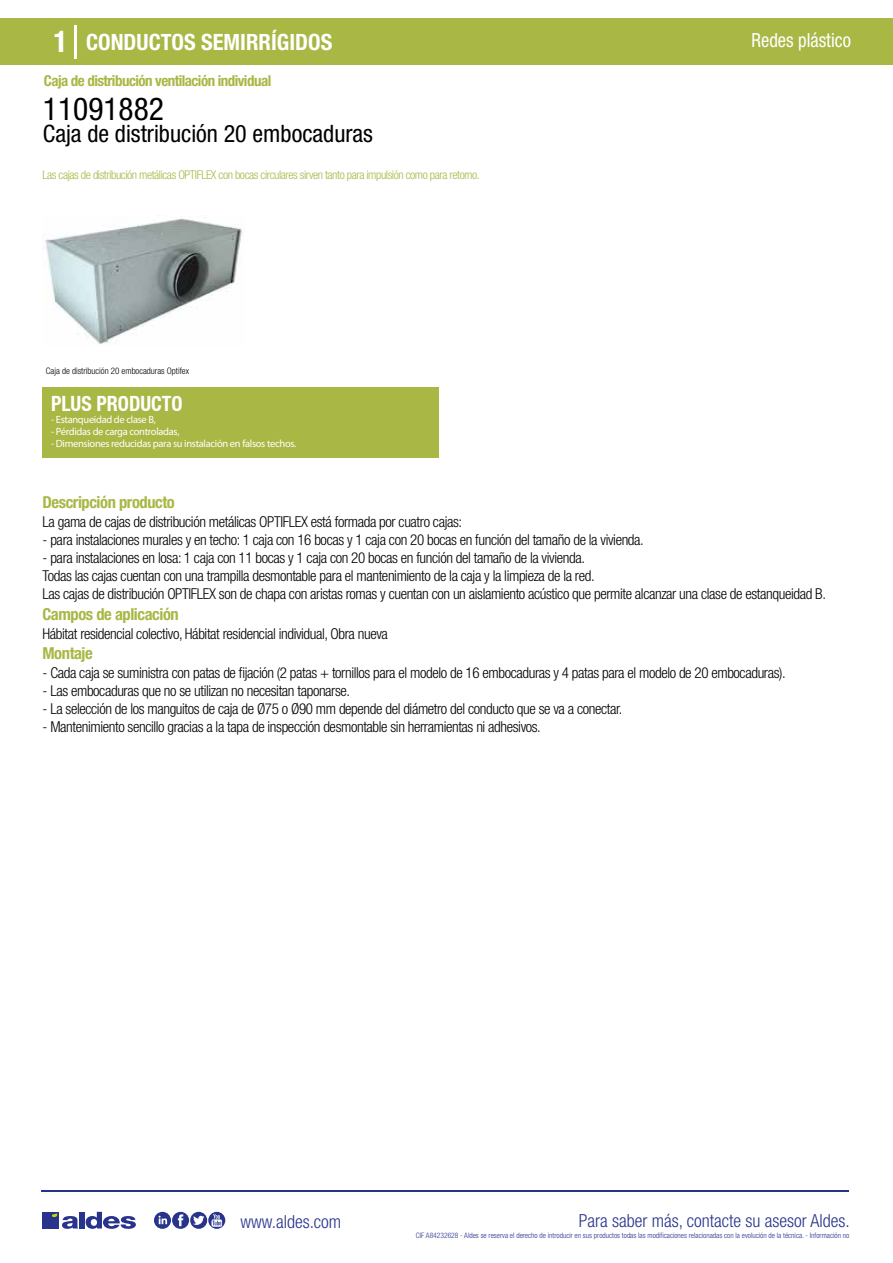
<style>
.page{position:relative;width:893px;height:1263px;background:#fff}
.page>*{position:absolute;margin:0;border:0;box-sizing:border-box;transform-origin:0 0}
.t1{font:condensed 31.5px "Helvetica Neue LT Std";color:#000}
.t2{font:condensed 24px "Helvetica Neue LT Std";color:#000}
.t3{font:700 condensed 22.5px "Helvetica Neue LT Std";color:#fff}
.t4{font:700 condensed 21px "Helvetica Neue";color:#fff;scale:.95 1}
.t5{font:condensed 19.5px "Helvetica Neue LT Std";color:#fff;scale:.95 1}
.t6{font:300 condensed 18px "Helvetica Neue";color:#28348b}
.t7{font:700 condensed 16.5px "Helvetica Neue LT Std";letter-spacing:-.025em;color:#a9b745}
.t8{font:300 condensed 15px/18px "Helvetica Neue LT Std";letter-spacing:-.025em;color:#000}
.t9{font:700 condensed 15px "Helvetica Neue LT Std";letter-spacing:-.035em;color:#a9b745}
.t10{font:300 condensed 12px "Helvetica Neue LT Std";letter-spacing:-.035em;color:#a9b745}
.t11{font:10.5px "Myriad Pro";letter-spacing:-.03em;color:#fff}
.t12{font:300 condensed 9px "Helvetica Neue";color:#000}
.t13{font:300 condensed 7.5px "Helvetica Neue";color:#28348b}
.s1{font-size:30px}
</style>
<div class="page">
<div style="left:0;top:18px;width:893px;height:46px;background:#a9b745"></div>
<div style="left:43px;top:387px;width:396px;height:70px;background:#a9b745"></div>
<hr style="left:74px;top:25px;width:2px;height:33px;background:#fff">
<img style="left:43px;top:217px;width:199px;height:128px">
<hr style="left:41px;top:1190px;width:808px;height:1px;background:#28348b">
<svg style="left:154px;top:1212px;width:71px;height:17px"></svg>
<div style="left:42px;top:1212px;width:17px;height:16px;background:#28348b"></div>
<div style="left:79px;top:1212px;width:5px;height:16px;background:#28348b"></div>
<svg style="left:86px;top:1212px;width:50px;height:17px"></svg>
<svg style="left:52px;top:1213px;width:26px;height:16px"></svg>
<h3 class="t3" style="left:54px;top:28px;width:280px"><span class="s1">1</span> CONDUCTOS SEMIRRÍGIDOS</h3>
<h3 class="t5" style="left:751px;top:29px;width:106px">Redes plástico</h3>
<p class="t9" style="left:44px;top:71px;width:229px">Caja de distribución ventilación individual</p>
<h1 class="t1" style="left:43px;top:91px;width:122px">11091882</h1>
<h2 class="t2" style="left:43px;top:120px;width:331px">Caja de distribución 20 embocaduras</h2>
<p class="t10" style="left:43px;top:167px;width:439px">Las cajas de distribución metálicas OPTIFLEX con bocas circulares sirven tanto para impulsión como para retorno.</p>
<p class="t12" style="left:46px;top:365px;width:145px">Caja de distribución 20 embocaduras Optifex</p>
<p class="t12" style="left:54px;top:365px;width:95px">isson e épartition OPTIFLEX</p>
<h3 class="t4" style="left:51px;top:391px;width:140px">PLUS PRODUCTO</h3>
<p class="t11" style="left:51px;top:413px;width:106px">- Estanqueidad de clase B,</p>
<p class="t11" style="left:51px;top:425px;width:130px">- Pérdidas de carga controladas,</p>
<p class="t11" style="left:51px;top:437px;width:247px">- Dimensiones reducidas para su instalación en falsos techos.</p>
<p class="t7" style="left:43px;top:492px;width:134px">Descripción producto</p>
<p class="t8" style="left:43px;top:513px;width:421px">La gama de cajas de distribución metálicas OPTIFLEX está formada por cuatro cajas:</p>
<p class="t8" style="left:43px;top:531px;width:603px">- para instalaciones murales y en techo: 1 caja con 16 bocas y 1 caja con 20 bocas en función del tamaño de la vivienda.</p>
<p class="t8" style="left:43px;top:549px;width:785px">- para instalaciones en losa: 1 caja con 11 bocas y 1 caja con 20 bocas en función del tamaño de la vivienda.<br>Todas las cajas cuentan con una trampilla desmontable para el mantenimiento de la caja y la limpieza de la red.<br>Las cajas de distribución OPTIFLEX son de chapa con aristas romas y cuentan con un aislamiento acústico que permite alcanzar una clase de estanqueidad B.</p>
<p class="t8" style="left:43px;top:624px;width:347px">Hábitat residencial colectivo, Hábitat residencial individual, Obra nueva</p>
<p class="t8" style="left:43px;top:664px;width:745px">- Cada caja se suministra con patas de fijación (2 patas + tornillos para el modelo de 16 embocaduras y 4 patas para el modelo de 20 embocaduras).</p>
<p class="t8" style="left:43px;top:682px;width:309px">- Las embocaduras que no se utilizan no necesitan taponarse.</p>
<p class="t8" style="left:43px;top:700px;width:581px">- La selección de los manguitos de caja de Ø75 o Ø90 mm depende del diámetro del conducto que se va a conectar.</p>
<p class="t8" style="left:43px;top:718px;width:500px">- Mantenimiento sencillo gracias a la tapa de inspección desmontable sin herramientas ni adhesivos.</p>
<p class="t7" style="left:43px;top:604px;width:138px">Campos de aplicación</p>
<p class="t7" style="left:43px;top:643px;width:52px">Montaje</p>
<p class="t6" style="left:240px;top:1211px;width:102px">www.aldes.com</p>
<p class="t6" style="left:579px;top:1211px;width:272px">Para saber más, contacte su asesor Aldes.</p>
<p class="t13" style="left:416px;top:1230px;width:435px">CIF A84232628 - Aldes se reserva el derecho de introducir en sus productos todas las modificaciones relacionadas con la evolución de la técnica. - Información no</p>
</div>
